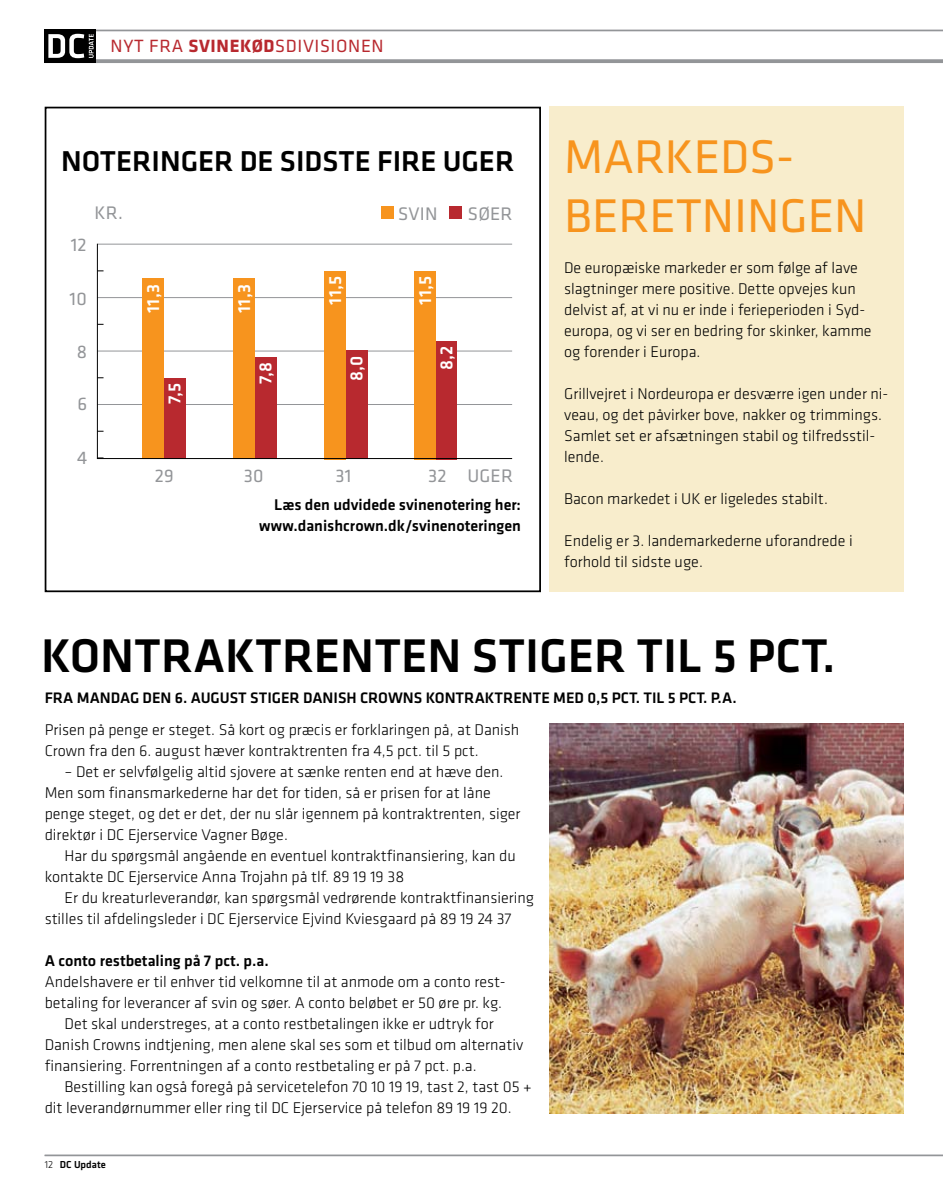
<style>
.page{position:relative;width:943px;height:1191px;background:#fff}
.page>*{position:absolute;margin:0;border:0;box-sizing:border-box;transform-origin:0 0}
.t1{font:500 49px "Klavika";color:#000}
.t2{font:49px/58.8px "Klavika";color:#f7941e}
.t3{font:500 29.75px "Klavika";color:#000}
.t4{font:18.9px "Klavika";letter-spacing:.01em;color:#939598}
.t5{font:18.38px "Klavika";letter-spacing:.035em;color:#b8292f}
.t6{font:500 18.2px "Klavika";letter-spacing:.01em;color:#fff}
.t7{font:300 16.1px/21px "Klavika";color:#000}
.t8{font:500 16.1px/20.7px "Klavika";color:#000;text-align:right}
.t9{font:500 15.75px "Klavika";color:#000}
.t10{font:500 10.5px "Klavika";color:#000}
.s1{font-weight:700}
.s2{font-weight:300}
</style>
<div class="page">
<hr style="left:45px;top:1154px;width:898px;height:2px;background:#939598">
<hr style="left:45px;top:30px;width:898px;height:1px;background:#939598">
<hr style="left:45px;top:60px;width:898px;height:3px;background:#939598">
<div style="left:45px;top:30px;width:51px;height:33px;background:#000"></div>
<svg style="left:48px;top:34px;width:46px;height:24px"></svg>
<div style="left:45px;top:107px;width:496px;height:485px;border:2px solid #000"></div>
<hr style="left:97px;top:404px;width:415px;height:1px;background:#939598">
<hr style="left:97px;top:351px;width:415px;height:1px;background:#939598">
<hr style="left:97px;top:297px;width:415px;height:1px;background:#939598">
<hr style="left:97px;top:244px;width:415px;height:1px;background:#939598">
<hr style="left:97px;top:244px;width:1px;height:214px;background:#000">
<div style="left:381px;top:206px;width:13px;height:13px;background:#f7941e"></div>
<div style="left:449px;top:206px;width:13px;height:13px;background:#b8292f"></div>
<div style="left:346px;top:351px;width:21px;height:108px;background:#b8292f"></div>
<div style="left:324px;top:271px;width:22px;height:188px;background:#f7941e"></div>
<div style="left:255px;top:357px;width:21px;height:102px;background:#b8292f"></div>
<div style="left:233px;top:279px;width:22px;height:180px;background:#f7941e"></div>
<div style="left:164px;top:378px;width:21px;height:81px;background:#b8292f"></div>
<div style="left:142px;top:279px;width:22px;height:180px;background:#f7941e"></div>
<div style="left:436px;top:341px;width:21px;height:118px;background:#b8292f"></div>
<div style="left:414px;top:271px;width:22px;height:188px;background:#f7941e"></div>
<hr style="left:97px;top:458px;width:415px;height:1px;background:#000">
<img style="left:549px;top:724px;width:354px;height:389px">
<div style="left:549px;top:107px;width:354px;height:485px;background:#f8edcc"></div>
<p class="t5" style="left:111px;top:35px;width:175px">NYT FRA <span class="s1">SVINEKØD</span>SDIVISIO</p>
<p class="t5" style="left:348px;top:35px;width:37px">NEN</p>
<h2 class="t3" style="left:61px;top:145px;width:454px">NOTERINGER DE SIDSTE FIRE UGER</h2>
<p class="t4" style="left:71px;top:234px;width:17px">12</p>
<p class="t4" style="left:95px;top:202px;width:30px">KR.</p>
<p class="t4" style="left:70px;top:288px;width:19px">10</p>
<p class="t4" style="left:77px;top:341px;width:12px">8</p>
<p class="t4" style="left:77px;top:393px;width:11px">6</p>
<p class="t4" style="left:77px;top:448px;width:12px">4</p>
<p class="t6" style="left:143px;top:313px;width:30px;rotate:-90deg">11,3</p>
<p class="t6" style="left:164px;top:404px;width:23px;rotate:-90deg">7,5</p>
<p class="t6" style="left:234px;top:313px;width:30px;rotate:-90deg">11,3</p>
<p class="t6" style="left:255px;top:384px;width:23px;rotate:-90deg">7,8</p>
<p class="t6" style="left:325px;top:304px;width:30px;rotate:-90deg">11,5</p>
<p class="t6" style="left:346px;top:381px;width:27px;rotate:-90deg">8,0</p>
<p class="t4" style="left:398px;top:203px;width:38px">SVIN</p>
<p class="t4" style="left:468px;top:203px;width:40px">SØER</p>
<p class="t6" style="left:415px;top:304px;width:30px;rotate:-90deg">11,5</p>
<p class="t6" style="left:436px;top:370px;width:26px;rotate:-90deg">8,2</p>
<p class="t4" style="left:155px;top:465px;width:21px">29</p>
<p class="t4" style="left:244px;top:465px;width:21px">30</p>
<p class="t4" style="left:335px;top:465px;width:17px">31</p>
<p class="t4" style="left:428px;top:465px;width:80px">32 UGER</p>
<p class="t8" style="left:259px;top:494px;width:263px">LÆS DEN UDVIDEDE SVINENOTERING HER:<br>WWW.DANISHCROWN.DK/SVINENOTERINGEN</p>
<h1 class="t2" style="left:564px;top:128px;width:296px">MARKEDS-<br>BERETNINGEN</h1>
<p class="t7" style="left:564px;top:257px;width:309px">De europæiske markeder er som følge af lave slagtninger mere positive. Dette opvejes kun delvist af, at vi nu er inde i ferieperioden i Syd&shy;europa, og vi ser en bedring for skinker, kamme og forender i Europa.</p>
<p class="t7" style="left:564px;top:383px;width:326px">Grillvejret i Nordeuropa er desværre igen under ni&shy;veau, og det påvirker bove, nakker og trimmings.<br>Samlet set er afsætningen stabil og tilfredsstil&shy;lende.</p>
<p class="t7" style="left:564px;top:488px;width:265px">Bacon markedet i UK er ligeledes stabilt.</p>
<p class="t7" style="left:564px;top:530px;width:290px">Endelig er 3. landemarkederne uforandrede i forhold til sidste uge.</p>
<h1 class="t1" style="left:41px;top:629px;width:795px">KONTRAKTRENTEN STI GER TIL 5 PCT.</h1>
<p class="t9" style="left:45px;top:689px;width:693px">FRA MANDAG DEN 6. AUGUST STI GER DANISH CROWNS KONTRAKTRENTE MED 0,5 PCT. TIL 5 PCT. P.A.</p>
<p class="t7" style="left:45px;top:719px;width:476px">Prisen på penge er steget. Så kort og præcis er forklaringen på, at Danish<br>Crown fra den 6. august hæver kontraktrenten fra 4,5 pct. til 5 pct.</p>
<p class="t7" style="left:45px;top:761px;width:477px;text-indent:20px">– Det er selvfølgelig altid sjovere at sænke renten end at hæve den.<br>Men som finansmarkederne har det for tiden, så er prisen for at låne penge steget, og det er det, der nu slår igennem på kontraktrenten, siger direktør i DC Ejerservice Vagner Bøge.</p>
<p class="t7" style="left:45px;top:845px;width:472px;text-indent:20px">Har du spørgsmål angående en eventuel kontraktfinansiering, kan du kontakte DC Ejerservice Anna Trojahn på tlf. 89 19 19 38</p>
<p class="t7" style="left:45px;top:887px;width:491px;text-indent:20px">Er du kreaturleverandør, kan spørgsmål vedrørende kontraktfinansiering stilles til afdelingsleder i DC Ejerservice Ejvind Kviesgaard på 89 19 24 37</p>
<p class="t8" style="left:45px;top:950px;width:226px">A CONTO RESTBETALING PÅ 7 PCT. P.A.</p>
<p class="t7" style="left:45px;top:971px;width:460px">Andelshavere er til enhver tid velkomne til at anmode om a conto rest-</p>
<p class="t7" style="left:45px;top:992px;width:459px">betaling for leverancer af svin og søer. A conto beløbet er 50 øre pr. kg.</p>
<p class="t7" style="left:64px;top:1013px;width:430px">Det skal understreges, at a conto restbetalingen ikke er udtryk for</p>
<p class="t7" style="left:45px;top:1034px;width:480px">Danish Crowns indtjening, men alene skal ses som et tilbud om alternativ</p>
<p class="t7" style="left:45px;top:1055px;width:433px">finansiering. Forrentningen af a conto restbetaling er på 7 pct. p.a.</p>
<p class="t7" style="left:64px;top:1076px;width:469px">Bestilling kan også foregå på servicetelefon 70 10 19 19, tast 2, tast 05 +</p>
<p class="t7" style="left:45px;top:1097px;width:468px">dit leverandørnummer eller ring til DC Ejerservice på telefon 89 19 19 20.</p>
<p class="t10" style="left:45px;top:1159px;width:62px"><span class="s2">12</span> DC UPDATE</p>
</div>
